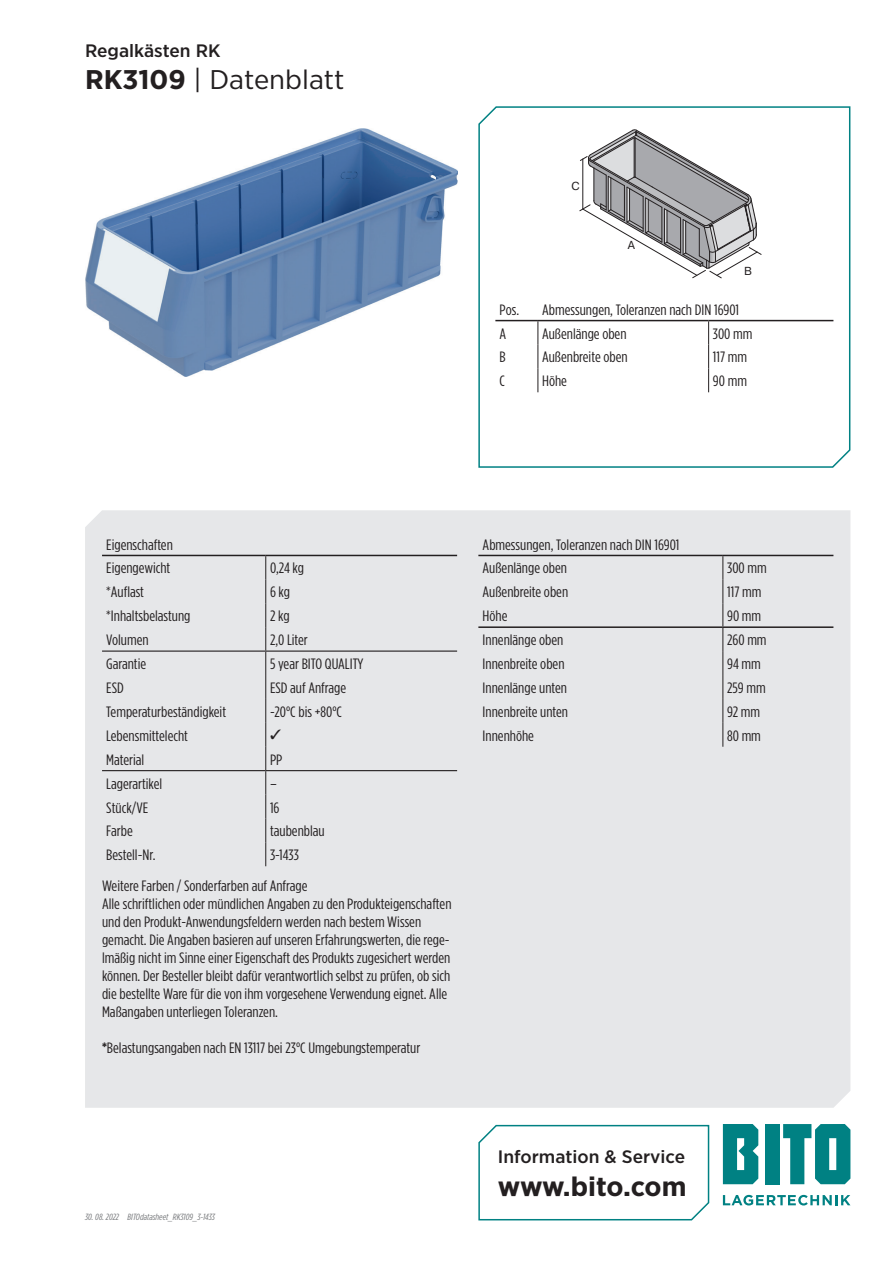
<style>
.page{position:relative;width:893px;height:1263px;background:#fff}
.page>*{position:absolute;margin:0;border:0;box-sizing:border-box;transform-origin:0 0}
.t1{font:27px "Gotham Narrow";color:#231f20;scale:1.1 1}
.t2{font:700 27px "Gotham Narrow";letter-spacing:-.015em;color:#231f20;scale:1.1 1}
.t3{font:500 18px "Gotham Narrow";color:#231f20;scale:1.1 1}
.t4{font:15px/18px "Gotham Condensed";color:#231f20;scale:1.1 1}
.t5{font:11.55px "Bito Pragmatica";color:#231f20}
.t6{font:italic 9px "Gotham Condensed";color:#76787b;scale:1.1 1}
.s1{font-weight:700}
</style>
<div class="page">
<div style="left:85px;top:510px;width:765px;height:598px;background:#e6e7e9"></div>
<svg style="left:723px;top:1195px;width:127px;height:10px"></svg>
<div style="left:765px;top:1124px;width:15px;height:60px;background:#008183"></div>
<svg style="left:723px;top:1124px;width:35px;height:60px;background:#1e8f91"></svg>
<svg style="left:783px;top:1124px;width:67px;height:60px"></svg>
<svg style="left:478px;top:1124px;width:232px;height:97px"></svg>
<svg style="left:478px;top:106px;width:373px;height:362px"></svg>
<hr style="left:102px;top:555px;width:164px;height:1px;background:#231f20">
<hr style="left:266px;top:555px;width:191px;height:1px;background:#231f20">
<hr style="left:102px;top:650px;width:164px;height:2px;background:#231f20">
<hr style="left:266px;top:650px;width:191px;height:2px;background:#231f20">
<hr style="left:102px;top:770px;width:164px;height:1px;background:#231f20">
<hr style="left:266px;top:770px;width:191px;height:1px;background:#231f20">
<hr style="left:478px;top:555px;width:245px;height:1px;background:#231f20">
<hr style="left:723px;top:555px;width:110px;height:1px;background:#231f20">
<hr style="left:478px;top:626px;width:245px;height:2px;background:#231f20">
<hr style="left:723px;top:626px;width:110px;height:2px;background:#231f20">
<svg style="left:722px;top:556px;width:1px;height:191px"></svg>
<img style="left:85px;top:129px;width:372px;height:247px">
<svg style="left:579px;top:129px;width:182px;height:149px"></svg>
<hr style="left:495px;top:320px;width:43px;height:1px;background:#231f20">
<hr style="left:538px;top:320px;width:171px;height:1px;background:#231f20">
<hr style="left:709px;top:320px;width:124px;height:1px;background:#231f20">
<svg style="left:537px;top:321px;width:1px;height:71px"></svg>
<svg style="left:708px;top:321px;width:1px;height:71px"></svg>
<svg style="left:265px;top:556px;width:16px;height:310px;background:#d8d9da"></svg>
<p class="t3" style="left:85px;top:39px;width:125px">Regalkästen RK</p>
<h1 class="t1" style="left:85px;top:63px;width:237px"><span class="s1">RK3109</span> | Datenblatt</h1>
<p class="t5" style="left:572px;top:179px;width:10px">C</p>
<p class="t5" style="left:628px;top:238px;width:9px">A</p>
<p class="t5" style="left:744px;top:264px;width:9px">B</p>
<p class="t4" style="left:500px;top:300px;width:19px">Pos.</p>
<p class="t4" style="left:542px;top:300px;width:180px">Abmessungen, Toleranzen nach DIN 16901</p>
<p class="t4" style="left:500px;top:324px;width:8px">A</p>
<p class="t4" style="left:542px;top:324px;width:78px">Außenlänge oben</p>
<p class="t4" style="left:713px;top:324px;width:38px">300 mm</p>
<p class="t4" style="left:500px;top:348px;width:7px">B</p>
<p class="t4" style="left:542px;top:348px;width:79px">Außenbreite oben</p>
<p class="t4" style="left:713px;top:348px;width:33px">117 mm</p>
<p class="t4" style="left:500px;top:372px;width:6px">C</p>
<p class="t4" style="left:542px;top:372px;width:24px">Höhe</p>
<p class="t4" style="left:713px;top:372px;width:33px">90 mm</p>
<p class="t4" style="left:106px;top:532px;width:62px;line-height:23.9px">Eigenschaften<br>Eigengewicht</p>
<p class="t4" style="left:270px;top:559px;width:32px">0,24 kg</p>
<p class="t4" style="left:106px;top:583px;width:36px">*Auflast</p>
<p class="t4" style="left:270px;top:583px;width:20px">6 kg</p>
<p class="t4" style="left:106px;top:607px;width:78px">*Inhaltsbelastung</p>
<p class="t4" style="left:270px;top:607px;width:19px">2 kg</p>
<p class="t4" style="left:106px;top:631px;width:40px">Volumen</p>
<p class="t4" style="left:270px;top:631px;width:36px">2,0 Liter</p>
<p class="t4" style="left:106px;top:655px;width:38px">Garantie</p>
<p class="t4" style="left:270px;top:655px;width:86px">5 year BITO QUALITY</p>
<p class="t4" style="left:106px;top:679px;width:17px">ESD</p>
<p class="t4" style="left:270px;top:679px;width:71px">ESD auf Anfrage</p>
<p class="t4" style="left:106px;top:702px;width:110px">Temperaturbeständigkeit</p>
<p class="t4" style="left:270px;top:702px;width:67px">-20°C bis +80°C</p>
<p class="t4" style="left:106px;top:726px;width:76px">Lebensmittelecht</p>
<p class="t4" style="left:106px;top:750px;width:36px">Material</p>
<p class="t4" style="left:270px;top:750px;width:13px">PP</p>
<p class="t4" style="left:106px;top:774px;width:52px">Lagerartikel</p>
<p class="t4" style="left:270px;top:774px;width:8px">–</p>
<p class="t4" style="left:106px;top:798px;width:40px">Stück/VE</p>
<p class="t4" style="left:270px;top:798px;width:10px">16</p>
<p class="t4" style="left:106px;top:822px;width:26px">Farbe</p>
<p class="t4" style="left:270px;top:822px;width:51px">taubenblau</p>
<p class="t4" style="left:106px;top:846px;width:46px">Bestell-Nr.</p>
<p class="t4" style="left:270px;top:846px;width:28px">3-1433</p>
<p class="t4" style="left:102px;top:876px;width:319px">Weitere Farben / Sonderfarben auf Anfrage<br>Alle schriftlichen oder mündlichen Angaben zu den Produkteigenschaften und den Produkt-Anwendungsfeldern werden nach bestem Wissen gemacht. Die Angaben basieren auf unseren Erfahrungswerten, die rege&shy;lmäßig nicht im Sinne einer Eigenschaft des Produkts zugesichert werden können. Der Besteller bleibt dafür verantwortlich selbst zu prüfen, ob sich die bestellte Ware für die von ihm vorgesehene Verwendung eignet. Alle Maßangaben unterliegen Toleranzen.</p>
<p class="t4" style="left:102px;top:1038px;width:291px"><span class="s1">*</span>Belastungsangaben nach EN 13117 bei 23°C Umgebungstemperatur</p>
<p class="t4" style="left:483px;top:532px;width:180px;line-height:23.9px">Abmessungen, Toleranzen nach DIN 16901<br>Außenlänge oben</p>
<p class="t4" style="left:727px;top:559px;width:38px">300 mm</p>
<p class="t4" style="left:483px;top:583px;width:79px">Außenbreite oben</p>
<p class="t4" style="left:727px;top:583px;width:33px">117 mm</p>
<p class="t4" style="left:483px;top:607px;width:24px">Höhe</p>
<p class="t4" style="left:727px;top:607px;width:33px">90 mm</p>
<p class="t4" style="left:483px;top:631px;width:75px">Innenlänge oben</p>
<p class="t4" style="left:727px;top:631px;width:37px">260 mm</p>
<p class="t4" style="left:483px;top:655px;width:76px">Innenbreite oben</p>
<p class="t4" style="left:727px;top:655px;width:32px">94 mm</p>
<p class="t4" style="left:483px;top:679px;width:78px">Innenlänge unten</p>
<p class="t4" style="left:727px;top:679px;width:37px">259 mm</p>
<p class="t4" style="left:483px;top:702px;width:79px">Innenbreite unten</p>
<p class="t4" style="left:727px;top:702px;width:32px">92 mm</p>
<p class="t4" style="left:483px;top:726px;width:48px">Innenhöhe</p>
<p class="t4" style="left:727px;top:726px;width:32px">80 mm</p>
<p class="t6" style="left:85px;top:1212px;width:32px">30. 08. 2022</p>
<p class="t6" style="left:128px;top:1212px;width:81px">BITOdatasheet_RK3109_3-1433</p>
<p class="t3" style="left:498px;top:1145px;width:172px">Information &amp; Service</p>
<h1 class="t2" style="left:498px;top:1169px;width:173px">www.bito.com</h1>
</div>
